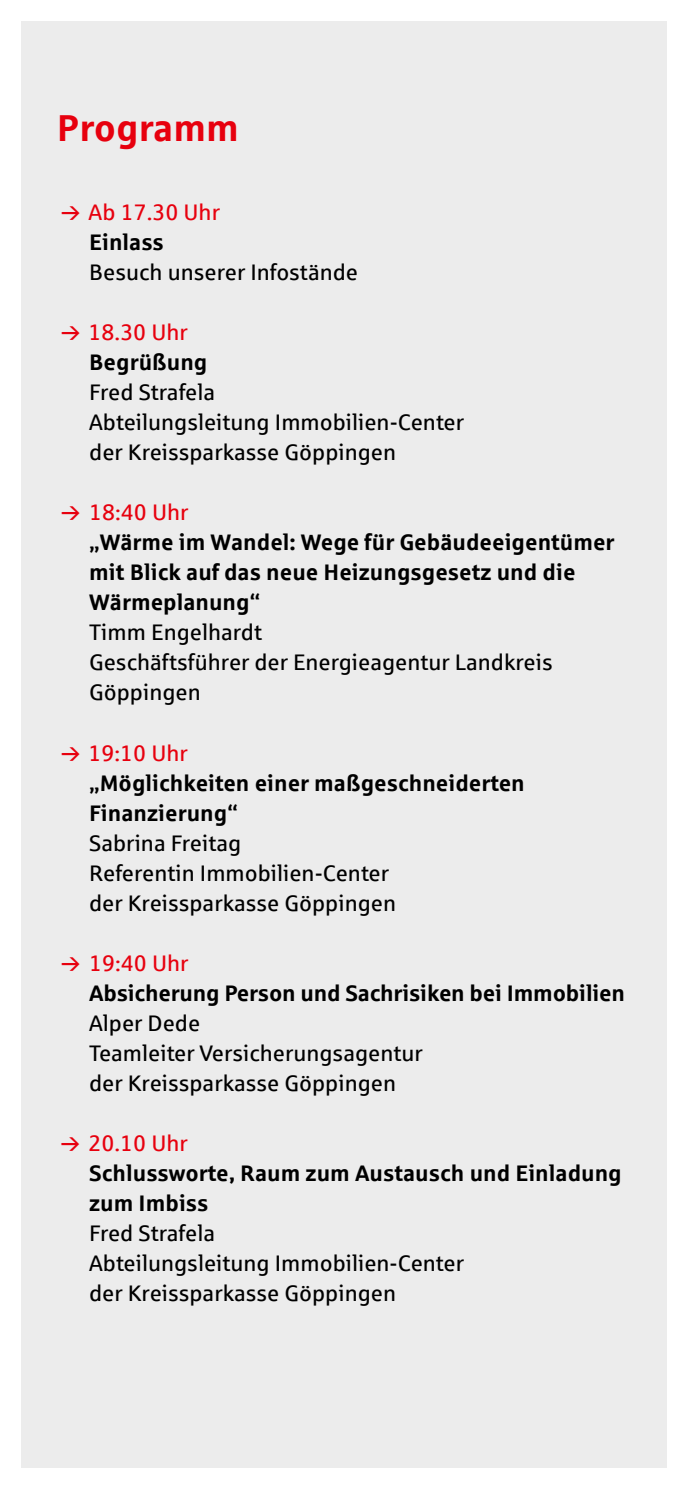
<style>
.page{position:relative;width:688px;height:1489px;background:#fff}
.page>*{position:absolute;margin:0;border:0;box-sizing:border-box;transform-origin:0 0}
.t1{font:700 37.5px "Sparkasse Rg";color:#e7000e}
.t2{font:22.5px/30px "Sparkasse Rg";color:#000}
.t3{font:700 22.5px/30px "Sparkasse Rg";color:#000}
.t4{font:22.5px "Sparkasse Rg";color:#e7000e}
</style>
<div class="page">
<div style="left:21px;top:21px;width:645px;height:1446px;background:#ececec"></div>
<h1 class="t1" style="left:57px;top:104px;width:184px">Programm</h1>
<p class="t4" style="left:89px;top:199px;width:133px">Ab 17.30 Uhr</p>
<p class="t3" style="left:89px;top:226px;width:76px">Einlass</p>
<p class="t2" style="left:89px;top:257px;width:270px">Besuch unserer Infostände</p>
<p class="t4" style="left:89px;top:319px;width:101px">18.30 Uhr</p>
<p class="t3" style="left:89px;top:346px;width:120px">Begrüßung</p>
<p class="t2" style="left:89px;top:377px;width:376px">Fred Strafela<br>Abteilungsleitung Immobilien-Center der Kreissparkasse Göppingen</p>
<p class="t4" style="left:89px;top:498px;width:101px">18:40 Uhr</p>
<p class="t3" style="left:89px;top:526px;width:526px">„Wärme im Wandel: Wege für Gebäudeeigentümer mit Blick auf das neue Heizungsgesetz und die<br>Wärmeplanung“</p>
<p class="t2" style="left:89px;top:617px;width:465px">Timm Engelhardt<br>Geschäftsführer der Energieagentur Landkreis<br>Göppingen</p>
<p class="t4" style="left:89px;top:738px;width:101px">19:10 Uhr</p>
<p class="t3" style="left:89px;top:766px;width:437px">„Möglichkeiten einer maßgeschneiderten<br>Finanzierung“</p>
<p class="t2" style="left:89px;top:827px;width:308px">Sabrina Freitag<br>Referentin Immobilien-Center der Kreissparkasse Göppingen</p>
<p class="t4" style="left:89px;top:948px;width:101px">19:40 Uhr</p>
<p class="t3" style="left:89px;top:976px;width:537px">Absicherung Person und Sachrisiken bei Immobilien</p>
<p class="t2" style="left:89px;top:1007px;width:335px">Alper Dede<br>Teamleiter Versicherungsagentur der Kreissparkasse Göppingen</p>
<p class="t4" style="left:88px;top:1128px;width:101px">20.10 Uhr</p>
<p class="t3" style="left:89px;top:1156px;width:534px">Schlussworte, Raum zum Austausch und Einladung zum Imbiss</p>
<p class="t2" style="left:89px;top:1217px;width:376px">Fred Strafela<br>Abteilungsleitung Immobilien-Center der Kreissparkasse Göppingen</p>
</div>
